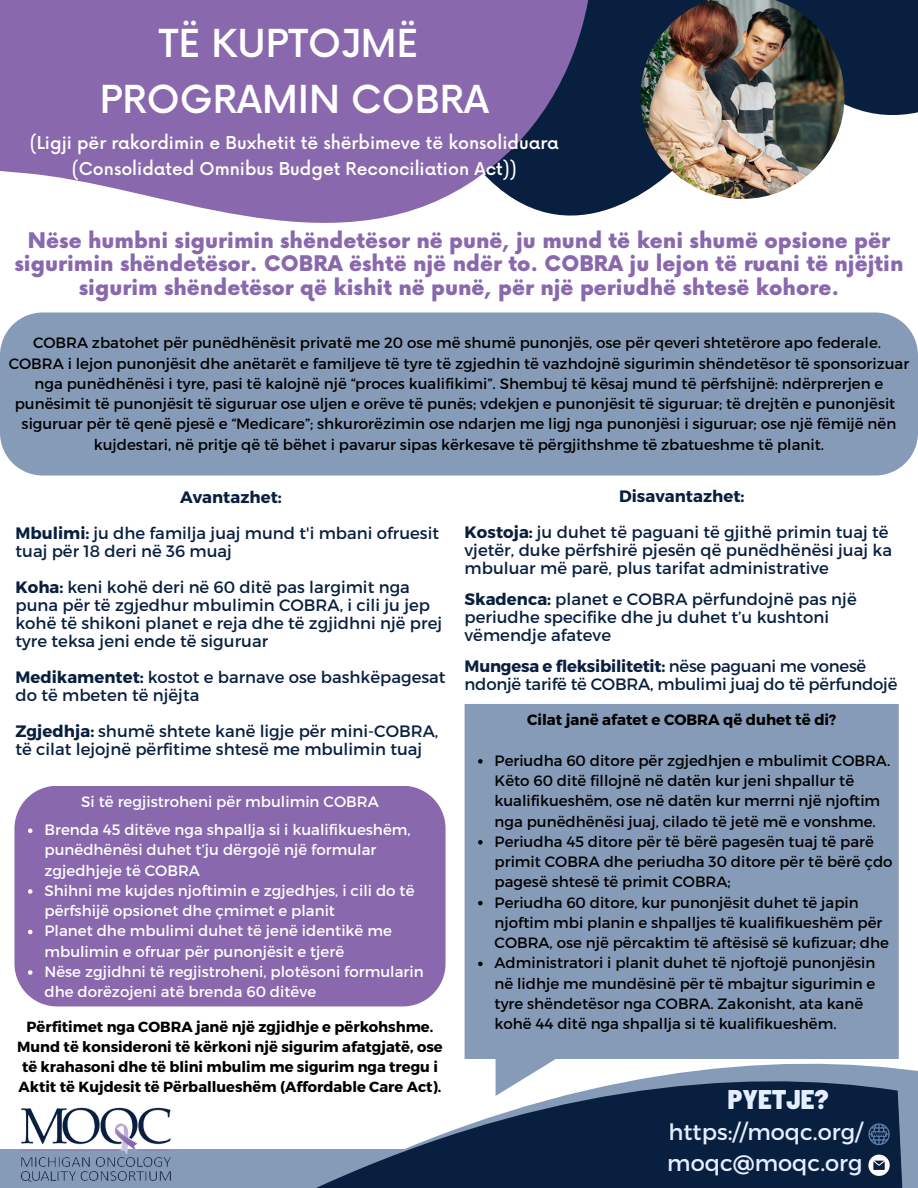
<style>
.page{position:relative;width:918px;height:1188px;background:#fff}
.page>*{position:absolute;margin:0;border:0;box-sizing:border-box;transform-origin:0 0}
.t1{font:500 37.5px "Now";color:#fff}
.t2{font:900 semi-condensed 27px "Barlow";color:#e4eefe}
.t3{font:22.5px "Montserrat";color:#e4eefe}
.t4{font:900 21px/23.7px "Now";color:#8968ad;text-align:center}
.t5{font:500 17.25px/25.8px "Now";color:#fff;text-align:center}
.t6{font:16.5px/18px "Montserrat";color:#081f3f}
.t7{font:700 16.5px "Montserrat";color:#081f3f}
.t8{font:15px/20.2px "Montserrat";color:#000}
.t9{font:15px/20.2px "Montserrat";color:#fff}
.t10{font:700 15px "Montserrat";color:#000}
.t11{font:700 14.7px/20.2px "Montserrat";color:#000;text-align:center}
.s1{font-weight:700}
</style>
<div class="page">
<div style="left:845px;top:0;width:73px;height:115px;background:#081f3f"></div>
<svg style="left:0;top:0;width:640px;height:223px;fill:#8968ad"></svg>
<img style="left:640px;top:0;width:205px;height:199px">
<svg style="left:464px;top:1040px;width:454px;height:148px"></svg>
<svg style="left:187px;top:1058px;width:723px;height:130px;fill:#081f3f"></svg>
<svg style="left:868px;top:1123px;width:22px;height:22px"></svg>
<img style="left:9px;top:1107px;width:178px;height:81px">
<svg style="left:868px;top:1155px;width:22px;height:21px"></svg>
<div style="left:0;top:312px;width:918px;height:164px;background:#869bb8"></div>
<div style="left:14px;top:786px;width:432px;height:220px;background:#8968ad"></div>
<svg style="left:28px;top:828px;width:4px;height:5px"></svg>
<svg style="left:28px;top:889px;width:4px;height:5px"></svg>
<svg style="left:28px;top:930px;width:4px;height:4px"></svg>
<svg style="left:28px;top:970px;width:4px;height:5px"></svg>
<div style="left:465px;top:704px;width:434px;height:392px;background:#869bb8"></div>
<svg style="left:478px;top:759px;width:5px;height:5px"></svg>
<svg style="left:478px;top:840px;width:5px;height:5px"></svg>
<svg style="left:478px;top:901px;width:5px;height:4px"></svg>
<svg style="left:478px;top:962px;width:5px;height:4px"></svg>
<p class="t1" style="left:159px;top:23px;width:261px">TË KUPTOJMË</p>
<p class="t1" style="left:100px;top:80px;width:391px">PROGRAMIN COBRA</p>
<p class="t5" style="left:30px;top:131px;width:531px">(Ligji për rakordimin e Buxhetit të shërbimeve të konsoliduara (Consolidated Omnibus Budget Reconciliation Act))</p>
<p class="t4" style="left:14px;top:230px;width:891px">Nëse humbni sigurimin shëndetësor në punë, ju mund të keni shumë opsione për sigurimin shëndetësor. COBRA është një ndër to. COBRA ju lejon të ruani të njëjtin sigurim shëndetësor që kishit në punë, për një periudhë shtesë kohore.</p>
<p class="t8" style="left:33px;top:332px;width:850px">COBRA zbatohet për punëdhënësit privatë me 20 ose më shumë punonjës, ose për qeveri shtetërore apo federale.</p>
<p class="t8" style="left:9px;top:353px;width:902px;text-align:center">COBRA i lejon punonjësit dhe anëtarët e familjeve të tyre të zgjedhin të vazhdojnë sigurimin shëndetësor të sponsorizuar nga punëdhënësi i tyre, pasi të kalojnë një “proces kualifikimi”. Shembuj të kësaj mund të përfshijnë: ndërprerjen e punësimit të punonjësit të siguruar ose uljen e orëve të punës; vdekjen e punonjësit të siguruar; të drejtën e punonjësit siguruar për të qenë pjesë e “Medicare”; shkurorëzimin ose ndarjen me ligj nga punonjësi i siguruar; ose një fëmijë nën kujdestari, në pritje që të bëhet i pavarur sipas kërkesave të përgjithshme të zbatueshme të planit.</p>
<p class="t7" style="left:180px;top:486px;width:103px">Avantazhet:</p>
<p class="t6" style="left:15px;top:523px;width:425px"><span class="s1">Mbulimi:</span> ju dhe familja juaj mund t'i mbani ofruesit tuaj për 18 deri në 36 muaj</p>
<p class="t6" style="left:15px;top:577px;width:428px"><span class="s1">Koha:</span> keni kohë deri në 60 ditë pas largimit nga puna për të zgjedhur mbulimin COBRA, i cili ju jep kohë të shikoni planet e reja dhe të zgjidhni një prej tyre teksa jeni ende të siguruar</p>
<p class="t6" style="left:15px;top:667px;width:432px"><span class="s1">Medikamentet:</span> kostot e barnave ose bashkëpagesat do të mbeten të njëjta</p>
<p class="t6" style="left:15px;top:721px;width:424px"><span class="s1">Zgjedhja:</span> shumë shtete kanë ligje për mini-COBRA, të cilat lejojnë përfitime shtesë me mbulimin tuaj</p>
<p class="t9" style="left:81px;top:791px;width:299px">Si të regjistroheni për mbulimin COBRA</p>
<p class="t9" style="left:44px;top:819px;width:368px">Brenda 45 ditëve nga shpallja si i kualifikueshëm, punëdhënësi duhet t’ju dërgojë një formular zgjedhjeje të COBRA</p>
<p class="t9" style="left:44px;top:880px;width:372px">Shihni me kujdes njoftimin e zgjedhjes, i cili do të përfshijë opsionet dhe çmimet e planit</p>
<p class="t9" style="left:44px;top:920px;width:349px">Planet dhe mbulimi duhet të jenë identikë me mbulimin e ofruar për punonjësit e tjerë</p>
<p class="t9" style="left:44px;top:961px;width:381px">Nëse zgjidhni të regjistroheni, plotësoni formularin dhe dorëzojeni atë brenda 60 ditëve</p>
<p class="t11" style="left:17px;top:1016px;width:427px">Përfitimet nga COBRA janë një zgjidhje e përkohshme.<br>Mund të konsideroni të kërkoni një sigurim afatgjatë, ose të krahasoni dhe të blini mbulim me sigurim nga tregu i Aktit të Kujdesit të Përballueshëm (Affordable Care Act).</p>
<p class="t7" style="left:619px;top:486px;width:127px">Disavantazhet:</p>
<p class="t6" style="left:465px;top:522px;width:429px"><span class="s1">Kostoja:</span> ju duhet të paguani të gjithë primin tuaj të vjetër, duke përfshirë pjesën që punëdhënësi juaj ka mbuluar më parë, plus tarifat administrative</p>
<p class="t6" style="left:465px;top:589px;width:394px"><span class="s1">Skadenca:</span> planet e COBRA përfundojnë pas një periudhe specifike dhe ju duhet t’u kushtoni vëmendje afateve</p>
<p class="t6" style="left:465px;top:656px;width:434px"><span class="s1">Mungesa e fleksibilitetit:</span> nëse paguani me vonesë ndonjë tarifë të COBRA, mbulimi juaj do të përfundojë</p>
<p class="t10" style="left:527px;top:710px;width:311px">Cilat janë afatet e COBRA që duhet të di?</p>
<p class="t8" style="left:495px;top:750px;width:397px">Periudha 60 ditore për zgjedhjen e mbulimit COBRA.<br>Këto 60 ditë fillojnë në datën kur jeni shpallur të kualifikueshëm, ose në datën kur merrni një njoftim nga punëdhënësi juaj, cilado të jetë më e vonshme.</p>
<p class="t8" style="left:495px;top:831px;width:400px">Periudha 45 ditore për të bërë pagesën tuaj të parë primit COBRA dhe periudha 30 ditore për të bërë çdo pagesë shtesë të primit COBRA;</p>
<p class="t8" style="left:495px;top:891px;width:396px">Periudha 60 ditore, kur punonjësit duhet të japin njoftim mbi planin e shpalljes të kualifikueshëm për<br>COBRA, ose një përcaktim të aftësisë së kufizuar; dhe</p>
<p class="t8" style="left:495px;top:952px;width:382px">Administratori i planit duhet të njoftojë punonjësin në lidhje me mundësinë për të mbajtur sigurimin e tyre shëndetësor nga COBRA. Zakonisht, ata kanë kohë 44 ditë nga shpallja si të kualifikueshëm.</p>
<p class="t2" style="left:728px;top:1082px;width:102px">PYETJE?</p>
<p class="t3" style="left:668px;top:1118px;width:196px">https://moqc.org/</p>
<p class="t3" style="left:667px;top:1148px;width:197px">moqc@moqc.org</p>
</div>
